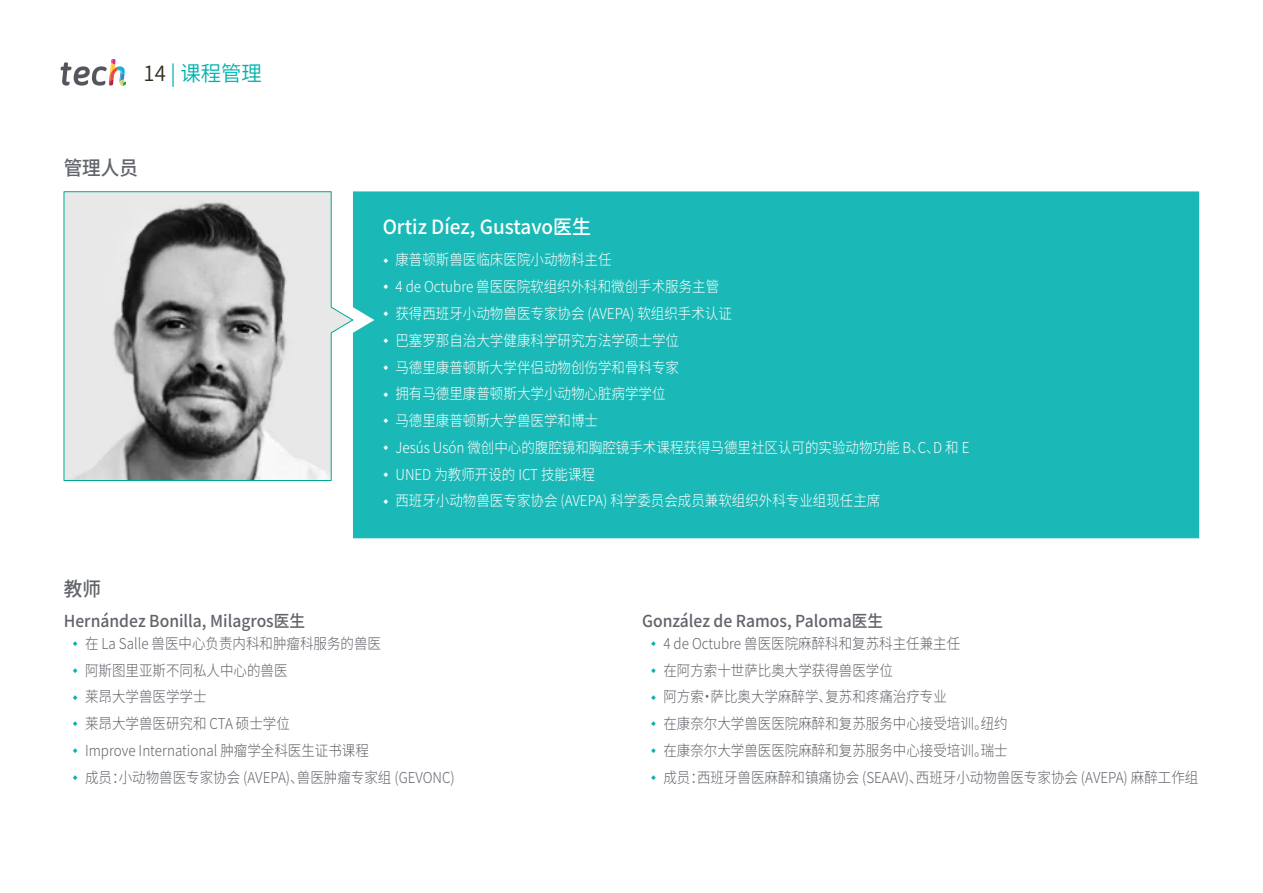
<style>
.page{position:relative;width:1263px;height:893px;background:#fff}
.page>*{position:absolute;margin:0;border:0;box-sizing:border-box;transform-origin:0 0}
.t1{font:21px "Source Han Sans CN";color:#00b2af}
.t2{font:500 19.5px "Source Han Sans CN";color:#fff}
.t3{font:500 19.5px "Source Han Sans CN";color:#61646a;scale:.95 1}
.t4{font:500 16.5px "Source Han Sans CN";color:#61646a;scale:.95 1}
.t5{font:300 15px/26.7px "Source Han Sans CN";color:#61646a;scale:.9 1}
.t6{font:300 15px/26.7px "Source Han Sans CN";color:#fff;scale:.9 1}
.s1{color:#312e20}
</style>
<div class="page">
<svg style="left:61px;top:59px;width:65px;height:27px"></svg>
<div style="left:353px;top:191px;width:846px;height:347px;background:#1ab9b7"></div>
<svg style="left:64px;top:191px;width:289px;height:290px;background:#b6b8b8"></svg>
<svg style="left:384px;top:258px;width:4px;height:5px"></svg>
<svg style="left:384px;top:285px;width:4px;height:5px"></svg>
<svg style="left:384px;top:311px;width:4px;height:5px"></svg>
<svg style="left:384px;top:338px;width:4px;height:5px"></svg>
<svg style="left:384px;top:365px;width:4px;height:5px"></svg>
<svg style="left:384px;top:392px;width:4px;height:5px"></svg>
<svg style="left:384px;top:418px;width:4px;height:5px"></svg>
<svg style="left:384px;top:445px;width:4px;height:5px"></svg>
<svg style="left:384px;top:472px;width:4px;height:5px"></svg>
<svg style="left:384px;top:499px;width:4px;height:5px"></svg>
<h1 class="t1" style="left:144px;top:62px;width:120px"><span class="s1">14</span> | 课程管理</h1>
<h2 class="t3" style="left:64px;top:156px;width:80px">管理人员</h2>
<h2 class="t2" style="left:383px;top:216px;width:210px">Ortiz Díez, Gustavo医生</h2>
<p class="t6" style="left:395px;top:247px;width:639px">康普顿斯兽医临床医院小动物科主任<br>4 de Octubre 兽医医院软组织外科和微创手术服务主管<br>获得西班牙小动物兽医专家协会 (AVEPA) 软组织手术认证<br>巴塞罗那自治大学健康科学研究方法学硕士学位<br>马德里康普顿斯大学伴侣动物创伤学和骨科专家<br>拥有马德里康普顿斯大学小动物心脏病学学位<br>马德里康普顿斯大学兽医学和博士<br>Jesús Usón 微创中心的腹腔镜和胸腔镜手术课程获得马德里社区认可的实验动物功能 B、C、D 和 E<br>UNED 为教师开设的 ICT 技能课程<br>西班牙小动物兽医专家协会 (AVEPA) 科学委员会成员兼软组织外科专业组现任主席</p>
<h2 class="t3" style="left:64px;top:578px;width:41px">教师</h2>
<p class="t4" style="left:64px;top:611px;width:256px">Hernández Bonilla, Milagros医生</p>
<p class="t5" style="left:85px;top:630px;width:412px">在 La Salle 兽医中心负责内科和肿瘤科服务的兽医<br>阿斯图里亚斯不同私人中心的兽医<br>莱昂大学兽医学学士<br>莱昂大学兽医研究和 CTA 硕士学位<br>Improve International 肿瘤学全科医生证书课程<br>成员：小动物兽医专家协会 (AVEPA)、兽医肿瘤专家组 (GEVONC)</p>
<p class="t4" style="left:642px;top:611px;width:255px">González de Ramos, Paloma医生</p>
<p class="t5" style="left:663px;top:630px;width:596px">4 de Octubre 兽医医院麻醉科和复苏科主任兼主任<br>在阿方索十世萨比奥大学获得兽医学位<br>阿方索·萨比奥大学麻醉学、复苏和疼痛治疗专业<br>在康奈尔大学兽医医院麻醉和复苏服务中心接受培训。纽约<br>在康奈尔大学兽医医院麻醉和复苏服务中心接受培训。瑞士<br>成员：西班牙兽医麻醉和镇痛协会 (SEAAV)、西班牙小动物兽医专家协会 (AVEPA) 麻醉工作组</p>
</div>
